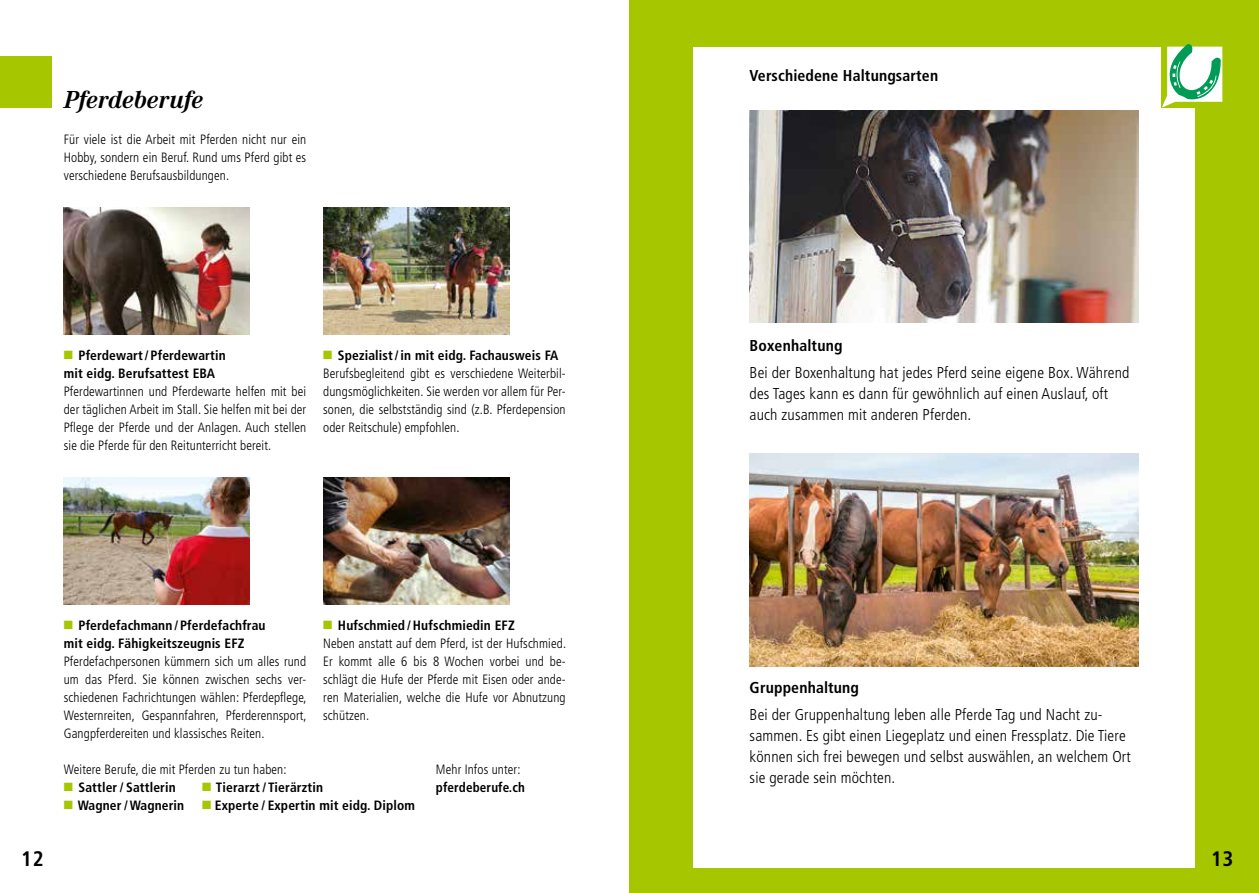
<style>
.page{position:relative;width:1259px;height:893px;background:#fff}
.page>*{position:absolute;margin:0;border:0;box-sizing:border-box;transform-origin:0 0}
.t1{font:italic 700 25.5px "Corporate A";color:#000}
.t2{font:700 condensed 21px "Frutiger";color:#000}
.t3{font:300 condensed 15.75px/21px "Frutiger";letter-spacing:.01em;color:#000}
.t4{font:700 condensed 15.75px "Frutiger";letter-spacing:.01em;color:#000}
.t5{font:300 condensed 13.5px/18px "Frutiger";letter-spacing:.01em;color:#000;text-align:justify}
.t6{font:700 condensed 13.5px/18px "Frutiger";letter-spacing:.01em;color:#000}
.s1{color:#a6c700}
.s2{font-weight:700}
</style>
<div class="page">
<div style="left:629px;top:0;width:630px;height:893px;background:#a6c700"></div>
<div style="left:693px;top:47px;width:502px;height:820px;background:#fff"></div>
<div style="left:0;top:57px;width:51px;height:51px;background:#a6c700"></div>
<svg style="left:1161px;top:44px;width:61px;height:64px"></svg>
<img style="left:64px;top:477px;width:186px;height:128px">
<img style="left:323px;top:477px;width:186px;height:128px">
<img style="left:749px;top:110px;width:389px;height:213px">
<img style="left:749px;top:453px;width:389px;height:213px">
<img style="left:64px;top:207px;width:186px;height:128px">
<img style="left:323px;top:207px;width:186px;height:128px">
<h1 class="t1" style="left:64px;top:85px;width:141px">Pferdeberufe</h1>
<p class="t5" style="left:64px;top:131px;width:244px">Für viele ist die Arbeit mit Pferden nicht nur ein Hobby, sondern ein Beruf. Rund ums Pferd gibt es verschiedene Berufsausbildungen.</p>
<p class="t6" style="left:64px;top:346px;width:163px"><span class="s1">■</span> Pferdewart/ Pferdewartin mit eidg. Berufsattest EBA</p>
<p class="t5" style="left:64px;top:383px;width:244px">Pferdewartinnen und Pferdewarte helfen mit bei der täglichen Arbeit im Stall. Sie helfen mit bei der Pflege der Pferde und der Anlagen. Auch stellen sie die Pferde für den Reitunterricht bereit.</p>
<p class="t5" style="left:323px;top:347px;width:244px;text-align:left"><span class="s1">■</span> <span class="s2">Spezialist/ in mit eidg. Fachausweis FA </span>Berufsbegleitend gibt es verschiedene Weiterbil&shy;dungsmöglichkeiten. Sie werden vor allem für Per&shy;sonen, die selbstständig sind (z.B. Pferdepension oder Reitschule) empfohlen.</p>
<p class="t6" style="left:64px;top:616px;width:203px"><span class="s1">■</span> Pferdefachmann / Pferdefachfrau mit eidg. Fähigkeitszeugnis EFZ</p>
<p class="t5" style="left:64px;top:653px;width:244px">Pferdefachpersonen kümmern sich um alles rund um das Pferd. Sie können zwischen sechs ver&shy;schiedenen Fachrichtungen wählen: Pferdepflege, Westernreiten, Gespannfahren, Pferderennsport, Gangpferdereiten und klassisches Reiten.</p>
<p class="t5" style="left:323px;top:617px;width:244px;text-align:left"><span class="s1">■</span> <span class="s2">Hufschmied /Hufschmiedin EFZ<br></span>Neben anstatt auf dem Pferd, ist der Hufschmied.<br>Er kommt alle 6 bis 8 Wochen vorbei und be&shy;schlägt die Hufe der Pferde mit Eisen oder ande&shy;ren Materialien, welche die Hufe vor Abnutzung schützen.</p>
<p class="t5" style="left:64px;top:761px;width:224px">Weitere Berufe, die mit Pferden zu tun haben:</p>
<p class="t6" style="left:64px;top:778px;width:113px"><span class="s1">■</span> Sattler / Sattlerin</p>
<p class="t6" style="left:64px;top:796px;width:122px"><span class="s1">■</span> Wagner /Wagnerin</p>
<p class="t5" style="left:436px;top:761px;width:86px">Mehr Infos unter:</p>
<p class="t6" style="left:202px;top:778px;width:122px"><span class="s1">■</span> Tierarzt / Tierärztin</p>
<p class="t6" style="left:436px;top:778px;width:91px">pferdeberufe.ch</p>
<p class="t6" style="left:202px;top:796px;width:214px"><span class="s1">■</span> Experte / Expertin mit eidg. Diplom</p>
<p class="t4" style="left:749px;top:66px;width:190px">Verschiedene Haltungsarten</p>
<p class="t4" style="left:749px;top:336px;width:94px">Boxenhaltung</p>
<p class="t3" style="left:749px;top:362px;width:381px">Bei der Boxenhaltung hat jedes Pferd seine eigene Box. Während des Tages kann es dann für gewöhnlich auf einen Auslauf, oft auch zusammen mit anderen Pferden.</p>
<p class="t4" style="left:749px;top:678px;width:111px">Gruppenhaltung</p>
<p class="t3" style="left:749px;top:704px;width:382px">Bei der Gruppenhaltung leben alle Pferde Tag und Nacht zu&shy;sammen. Es gibt einen Liegeplatz und einen Fressplatz. Die Tiere können sich frei bewegen und selbst auswählen, an welchem Ort sie gerade sein möchten.</p>
<h2 class="t2" style="left:21px;top:846px;width:24px">12</h2>
<h2 class="t2" style="left:1211px;top:846px;width:24px">13</h2>
</div>
